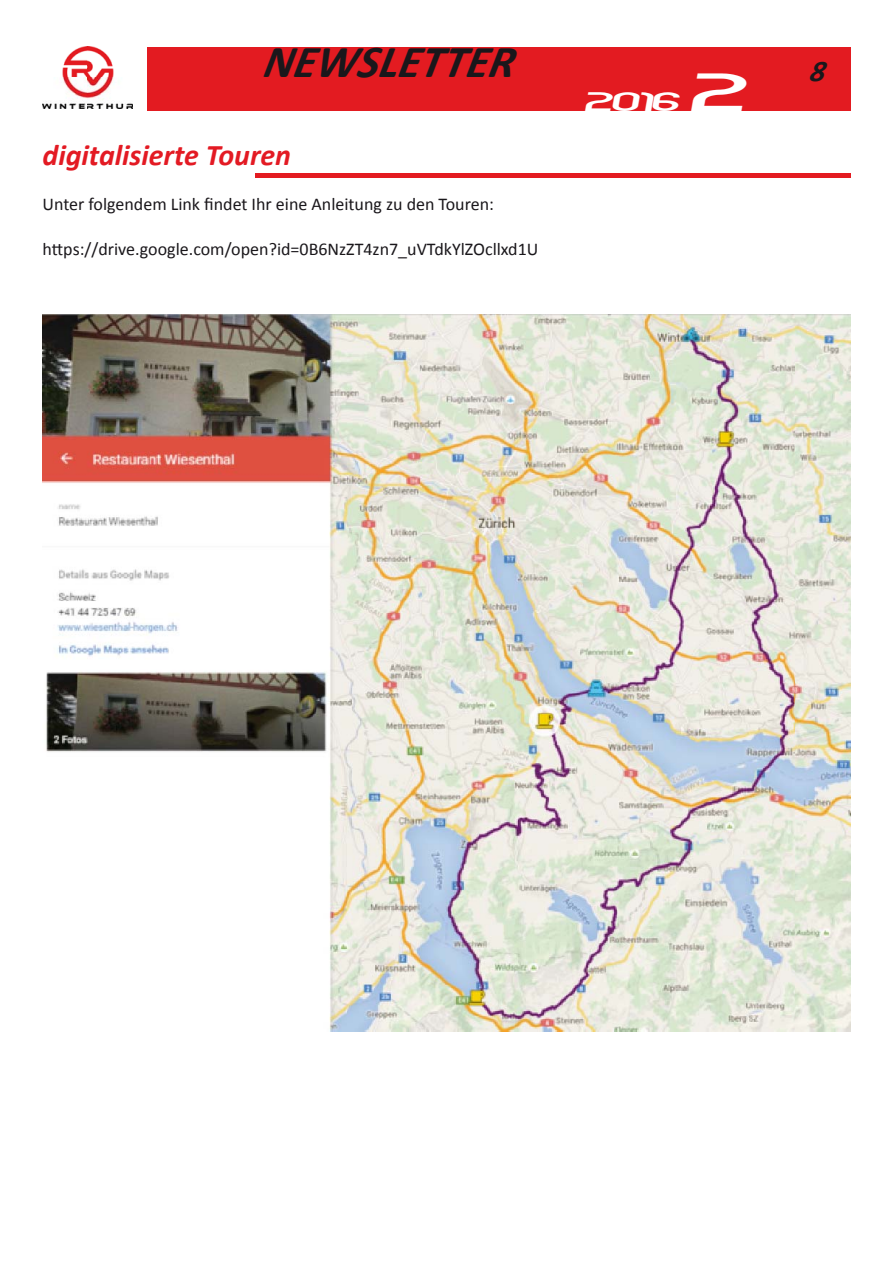
<style>
.page{position:relative;width:893px;height:1263px;background:#fff}
.page>*{position:absolute;margin:0;border:0;box-sizing:border-box;transform-origin:0 0}
.t1{font:italic 700 45.75px "Calibri";color:#1a171b}
.t2{font:italic 700 30px "Calibri";color:#e31a23}
.t3{font:italic 700 30px "Calibri";color:#1a171b}
.t4{font:italic 23.55px "Timeline";color:#fff}
.t5{font:18px "Calibri";color:#1a171b}
.s1{font-size:47.1px}
</style>
<div class="page">
<div style="left:147px;top:47px;width:703px;height:64px;background:#e31b21"></div>
<img style="left:42px;top:47px;width:91px;height:62px">
<hr style="left:255px;top:173px;width:595px;height:4px;background:#e31b21">
<img style="left:43px;top:315px;width:807px;height:716px">
<p class="t1" style="left:262px;top:33px;width:262px">NEWSLETTER</p>
<p class="t2" style="left:43px;top:137px;width:250px">digitalisierte Touren</p>
<p class="t5" style="left:43px;top:193px;width:453px">Unter folgendem Link findet Ihr eine Anleitung zu den Touren:</p>
<p class="t5" style="left:43px;top:238px;width:497px">https://drive.google.com/open?id=0B6NzZT4zn7_uVTdkYlZOcllxd1U</p>
<p class="t4" style="left:585px;top:92px;width:161px">2016 <span class="s1">2</span></p>
<p class="t3" style="left:809px;top:53px;width:23px">8</p>
</div>
